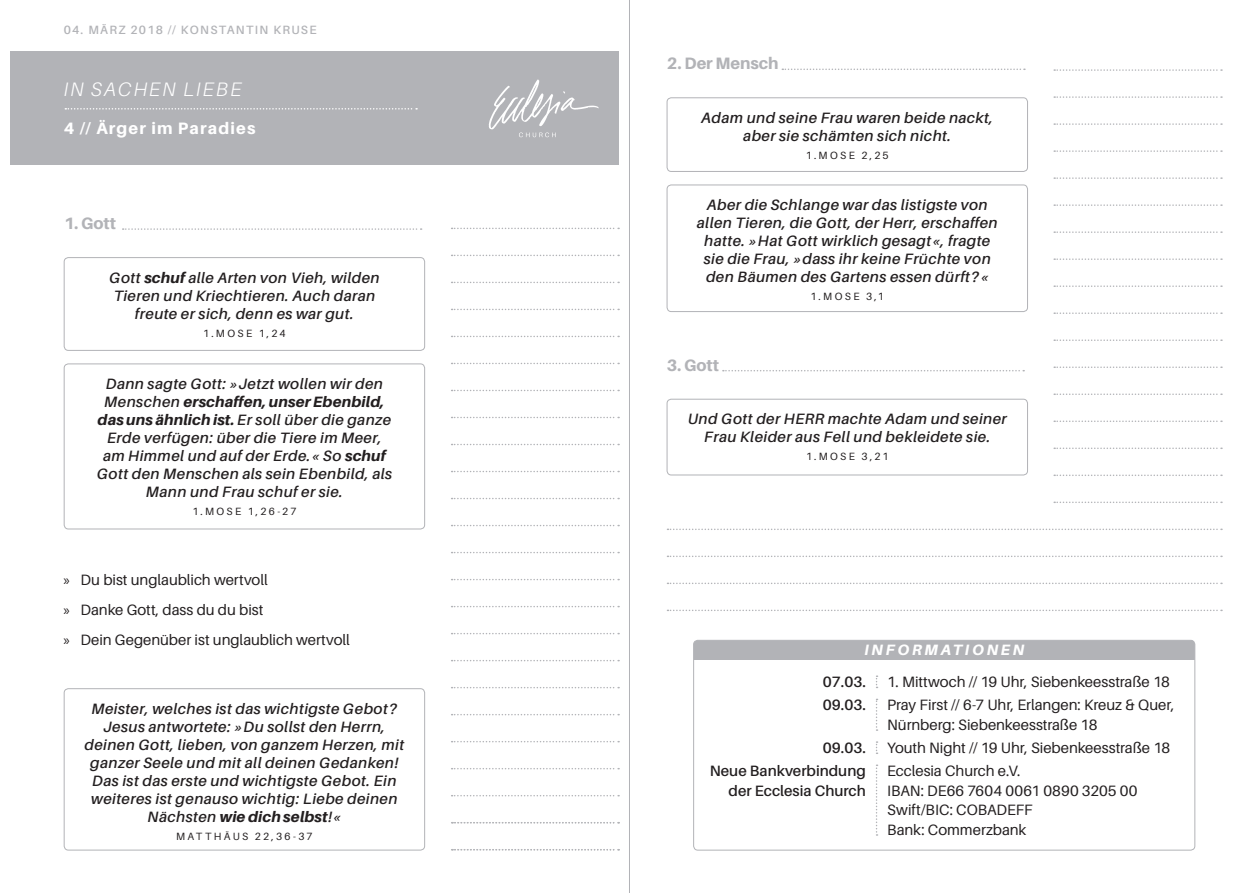
<style>
.page{position:relative;width:1259px;height:893px;background:#fff}
.page>*{position:absolute;margin:0;border:0;box-sizing:border-box;transform-origin:0 0}
.t1{font:italic 300 19.5px "Aileron";letter-spacing:.11em;color:#fff}
.Allgemein{font:800 16.5px "Aileron";letter-spacing:-.005em;color:#b2b3b7}
.t2{font:800 16.5px "Aileron";letter-spacing:.07em;color:#fff}
.Allgemein-2{font:italic 600 15px/18px "Aileron";letter-spacing:.03em;color:#231f20;text-align:center}
.Allgemein-3{font:15px "Aileron";letter-spacing:-.005em;color:#231f20}
.Allgemein-4{font:600 15px/19.5px "Aileron";color:#231f20;text-align:right}
.t3{font:italic 800 15px "Aileron";letter-spacing:.18em;color:#fff}
.t4{font:600 12px "Aileron";letter-spacing:.11em;color:#b2b3b7}
.Allgemein-5{font:10.5px "Aileron";letter-spacing:.22em;color:#231f20}
.s1{font-weight:800}
.s2{font-family:"Myriad Pro"}
</style>
<div class="page">
<svg style="left:876px;top:699px;width:1px;height:32px"></svg>
<svg style="left:876px;top:741px;width:1px;height:13px"></svg>
<svg style="left:876px;top:764px;width:1px;height:72px"></svg>
<div style="left:11px;top:51px;width:608px;height:113px;background:#b2b3b7"></div>
<svg style="left:489px;top:79px;width:110px;height:58px"></svg>
<svg style="left:451px;top:255px;width:168px;height:1px"></svg>
<svg style="left:451px;top:228px;width:168px;height:1px"></svg>
<svg style="left:451px;top:309px;width:168px;height:1px"></svg>
<svg style="left:451px;top:363px;width:168px;height:1px"></svg>
<svg style="left:451px;top:417px;width:168px;height:1px"></svg>
<svg style="left:451px;top:471px;width:168px;height:1px"></svg>
<svg style="left:451px;top:525px;width:168px;height:1px"></svg>
<svg style="left:451px;top:579px;width:168px;height:1px"></svg>
<svg style="left:451px;top:633px;width:168px;height:1px"></svg>
<svg style="left:451px;top:687px;width:168px;height:1px"></svg>
<svg style="left:451px;top:714px;width:168px;height:1px"></svg>
<svg style="left:451px;top:741px;width:168px;height:1px"></svg>
<svg style="left:451px;top:768px;width:168px;height:1px"></svg>
<svg style="left:451px;top:795px;width:168px;height:1px"></svg>
<svg style="left:451px;top:822px;width:168px;height:1px"></svg>
<svg style="left:451px;top:849px;width:168px;height:1px"></svg>
<svg style="left:451px;top:282px;width:168px;height:1px"></svg>
<svg style="left:451px;top:336px;width:168px;height:1px"></svg>
<svg style="left:451px;top:390px;width:168px;height:1px"></svg>
<svg style="left:451px;top:444px;width:168px;height:1px"></svg>
<svg style="left:451px;top:498px;width:168px;height:1px"></svg>
<svg style="left:451px;top:552px;width:168px;height:1px"></svg>
<svg style="left:451px;top:606px;width:168px;height:1px"></svg>
<svg style="left:451px;top:660px;width:168px;height:1px"></svg>
<div style="left:693px;top:640px;width:501px;height:19px;background:#b2b3b7"></div>
<div style="left:693px;top:640px;width:502px;height:210px;border:1px solid #b2b3b7;border-radius:4px"></div>
<hr style="left:629px;top:0;width:1px;height:893px;background:#b2b3b7">
<svg style="left:65px;top:108px;width:352px;height:2px"></svg>
<svg style="left:667px;top:529px;width:555px;height:1px"></svg>
<svg style="left:667px;top:556px;width:555px;height:1px"></svg>
<svg style="left:667px;top:583px;width:555px;height:1px"></svg>
<svg style="left:667px;top:610px;width:555px;height:1px"></svg>
<svg style="left:1054px;top:96px;width:168px;height:2px"></svg>
<svg style="left:1054px;top:69px;width:168px;height:2px"></svg>
<svg style="left:1054px;top:150px;width:168px;height:2px"></svg>
<svg style="left:1054px;top:204px;width:168px;height:2px"></svg>
<svg style="left:1054px;top:258px;width:168px;height:2px"></svg>
<svg style="left:1054px;top:312px;width:168px;height:2px"></svg>
<svg style="left:1054px;top:366px;width:168px;height:2px"></svg>
<svg style="left:1054px;top:420px;width:168px;height:2px"></svg>
<svg style="left:1054px;top:475px;width:168px;height:1px"></svg>
<svg style="left:1054px;top:123px;width:168px;height:2px"></svg>
<svg style="left:1054px;top:177px;width:168px;height:2px"></svg>
<svg style="left:1054px;top:231px;width:168px;height:2px"></svg>
<svg style="left:1054px;top:285px;width:168px;height:2px"></svg>
<svg style="left:1054px;top:339px;width:168px;height:2px"></svg>
<svg style="left:1054px;top:393px;width:168px;height:2px"></svg>
<svg style="left:1054px;top:448px;width:168px;height:1px"></svg>
<svg style="left:1054px;top:502px;width:168px;height:1px"></svg>
<div style="left:666px;top:97px;width:362px;height:75px;border:1px solid #b2b3b7;border-radius:4px"></div>
<div style="left:666px;top:185px;width:362px;height:127px;border:1px solid #b2b3b7;border-radius:4px"></div>
<svg style="left:782px;top:69px;width:243px;height:1px"></svg>
<div style="left:666px;top:399px;width:362px;height:76px;border:1px solid #b2b3b7;border-radius:4px"></div>
<svg style="left:723px;top:370px;width:301px;height:1px"></svg>
<div style="left:64px;top:688px;width:361px;height:162px;border:1px solid #b2b3b7;border-radius:4px"></div>
<div style="left:64px;top:257px;width:361px;height:94px;border:1px solid #b2b3b7;border-radius:4px"></div>
<div style="left:64px;top:363px;width:361px;height:166px;border:1px solid #b2b3b7;border-radius:4px"></div>
<svg style="left:123px;top:228px;width:299px;height:2px"></svg>
<p class="t4" style="left:64px;top:23px;width:254px">04. MÄRZ 2018 // KONSTANTIN KRUSE</p>
<p class="Allgemein" style="left:667px;top:54px;width:113px">2. Der Mensch</p>
<p class="t1" style="left:64px;top:79px;width:179px">IN SACHEN LIEBE</p>
<p class="t2" style="left:64px;top:119px;width:193px">4 // Ärger im Paradies</p>
<p class="Allgemein-2" style="left:701px;top:109px;width:293px">Adam und seine Frau waren beide nackt, aber sie schämten sich nicht.</p>
<p class="Allgemein-5" style="left:806px;top:149px;width:84px">1.MOSE 2,25</p>
<p class="Allgemein-2" style="left:697px;top:196px;width:302px">Aber die Schlange war das listigste von allen Tieren, die Gott, der Herr, erschaffen hatte. »Hat Gott wirklich gesagt«, fragte sie die Frau, »dass ihr keine Früchte von den Bäumen des Gartens essen dürft?«</p>
<p class="Allgemein-5" style="left:810px;top:291px;width:75px">1.MOSE 3,1</p>
<p class="Allgemein" style="left:64px;top:214px;width:53px">1. Gott</p>
<p class="Allgemein-2" style="left:109px;top:269px;width:272px">Gott <span class="s1">schuf</span> alle Arten von Vieh, wilden<br>Tieren und Kriechtieren. Auch daran freute er sich, denn es war gut.</p>
<p class="Allgemein-5" style="left:203px;top:327px;width:84px">1.MOSE 1,24</p>
<p class="Allgemein-2" style="left:97px;top:375px;width:297px">Dann sagte Gott: »Jetzt wollen wir den Menschen <span class="s1">erschaffen, unser Ebenbild, das uns ähnlich ist.</span> Er soll über die ganze Erde verfügen: über die Tiere im Meer, am Himmel und auf der Erde.« So <span class="s1">schuf </span>Gott den Menschen als sein Ebenbild, als Mann und Frau schuf er sie.</p>
<p class="Allgemein-5" style="left:192px;top:506px;width:106px">1.MOSE 1,26-27</p>
<p class="Allgemein-3" style="left:63px;top:571px;width:206px"><span class="s2">»</span> Du bist unglaublich wertvoll</p>
<p class="Allgemein-3" style="left:63px;top:601px;width:201px"><span class="s2">»</span> Danke Gott, dass du du bist</p>
<p class="Allgemein-3" style="left:63px;top:631px;width:288px"><span class="s2">»</span> Dein Gegenüber ist unglaublich wertvoll</p>
<p class="Allgemein-2" style="left:84px;top:700px;width:321px">Meister, welches ist das wichtigste Gebot?<br>Jesus antwortete: »Du sollst den Herrn, deinen Gott, lieben, von ganzem Herzen, mit ganzer Seele und mit all deinen Gedanken!<br>Das ist das erste und wichtigste Gebot. Ein weiteres ist genauso wichtig: Liebe deinen Nächsten <span class="s1">wie dich selbst</span>!«</p>
<p class="Allgemein-5" style="left:176px;top:830px;width:138px">MATTHÄUS 22,36-37</p>
<p class="Allgemein" style="left:667px;top:356px;width:54px">3. Gott</p>
<p class="Allgemein-2" style="left:688px;top:410px;width:320px">Und Gott der HERR machte Adam und seiner<br>Frau Kleider aus Fell und bekleidete sie.</p>
<p class="Allgemein-5" style="left:806px;top:451px;width:84px">1.MOSE 3,21</p>
<p class="t3" style="left:864px;top:642px;width:161px">INFORMATIONEN</p>
<p class="Allgemein-4" style="left:823px;top:672px;width:45px">07.03.</p>
<p class="Allgemein-3" style="left:887px;top:674px;width:284px">1. Mittwoch // 19 Uhr, Siebenkeesstraße 18</p>
<p class="Allgemein-4" style="left:823px;top:695px;width:45px">09.03.</p>
<p class="Allgemein-3" style="left:887px;top:697px;width:289px">Pray First // 6-7 Uhr, Erlangen: Kreuz &amp; Quer,</p>
<p class="Allgemein-3" style="left:887px;top:716px;width:212px">Nürnberg: Siebenkeesstraße 18</p>
<p class="Allgemein-4" style="left:823px;top:738px;width:45px">09.03.</p>
<p class="Allgemein-3" style="left:887px;top:739px;width:284px">Youth Night // 19 Uhr, Siebenkeesstraße 18</p>
<p class="Allgemein-4" style="left:710px;top:761px;width:158px">Neue Bankverbindung der Ecclesia Church</p>
<p class="Allgemein-3" style="left:887px;top:763px;width:135px">Ecclesia Church e.V.</p>
<p class="Allgemein-3" style="left:887px;top:782px;width:252px">IBAN: DE66 7604 0061 0890 3205 00</p>
<p class="Allgemein-3" style="left:887px;top:802px;width:147px">Swift/BIC: COBADEFF</p>
<p class="Allgemein-3" style="left:887px;top:821px;width:141px">Bank: Commerzbank</p>
</div>
